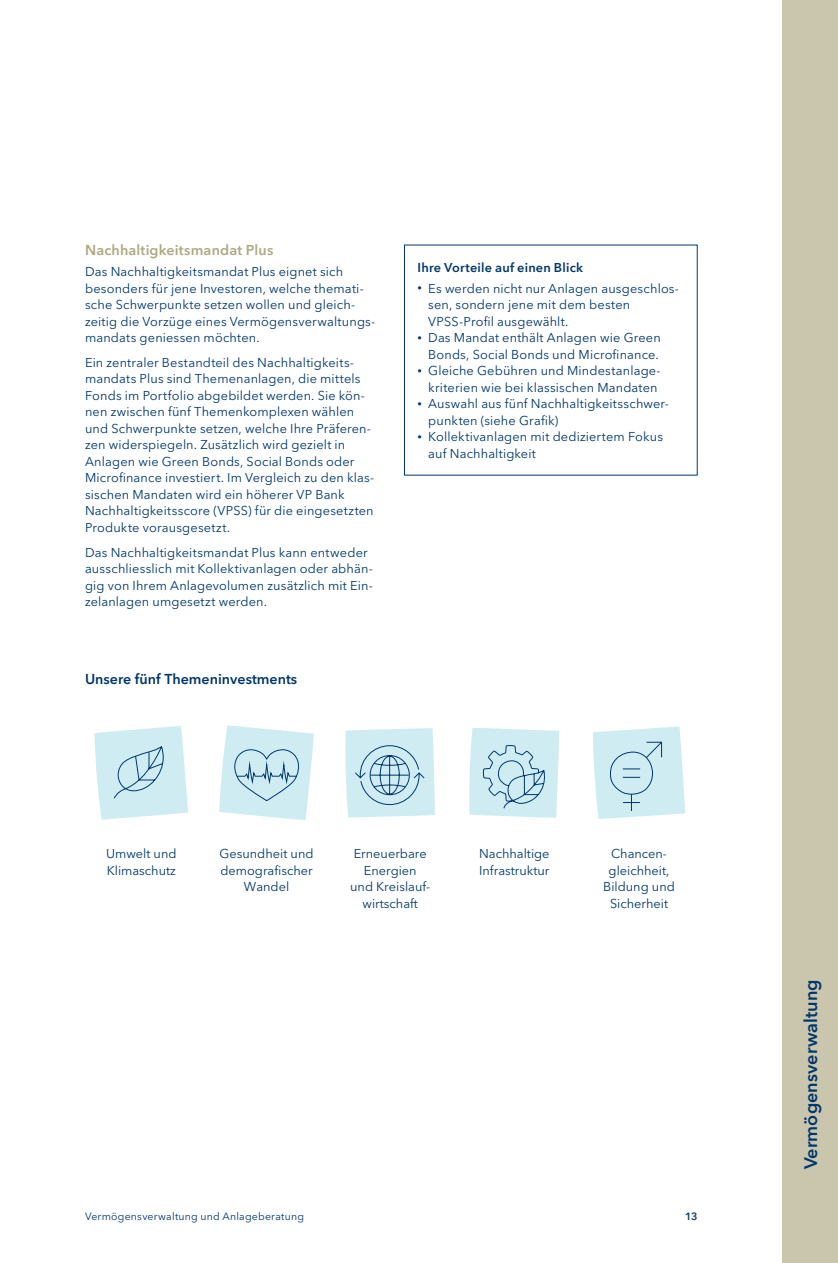
<style>
.page{position:relative;width:838px;height:1263px;background:#fff}
.page>*{position:absolute;margin:0;border:0;box-sizing:border-box;transform-origin:0 0}
.t1{font:600 18px "VP Next";color:#00376b}
.t2{font:600 14.25px "VP Next";color:#00376b}
.t3{font:600 14.25px "VP Next";letter-spacing:.015em;color:#ada982}
.t4{font:12.75px/16.5px "VP Next";letter-spacing:.01em;color:#00376b}
.t5{font:600 12.75px "VP Next";letter-spacing:.015em;color:#00376b}
.t6{font:10.5px "VP Next";letter-spacing:.02em;color:#00376b}
.t7{font:600 10.5px "VP Next";color:#00376b}
.s1{font-size:8.85px}
</style>
<div class="page">
<svg style="left:94px;top:726px;width:87px;height:94px"></svg>
<svg style="left:662px;top:726px;width:23px;height:89px;background:#d4eef4"></svg>
<svg style="left:114px;top:727px;width:548px;height:93px"></svg>
<div style="left:782px;top:0;width:56px;height:1263px;background:#cac5ad"></div>
<p class="t3" style="left:85px;top:242px;width:190px">Nachhaltigkeitsmandat Plus</p>
<p class="t4" style="left:85px;top:263px;width:292px">Das Nachhaltigkeitsmandat Plus eignet sich besonders für jene Investoren, welche themati&shy;sche Schwerpunkte setzen wollen und gleich&shy;zeitig die Vorzüge eines Vermögensverwaltungs&shy;mandats geniessen möchten.</p>
<p class="t4" style="left:85px;top:354px;width:291px">Ein zentraler Bestandteil des Nachhaltigkeits&shy;mandats Plus sind Themenanlagen, die mittels Fonds im Portfolio abgebildet werden. Sie kön&shy;nen zwischen fünf Themenkomplexen wählen und Schwerpunkte setzen, welche Ihre Präferen&shy;zen widerspiegeln. Zusätzlich wird gezielt in Anlagen wie Green Bonds, Social Bonds oder Microfinance investiert. Im Vergleich zu den klas&shy;sischen Mandaten wird ein höherer VP Bank Nachhaltigkeitsscore (VPSS) für die eingesetzten Produkte vorausgesetzt.</p>
<p class="t4" style="left:85px;top:544px;width:289px">Das Nachhaltigkeitsmandat Plus kann entweder ausschliesslich mit Kollektivanlagen oder abhän&shy;gig von Ihrem Anlagevolumen zusätzlich mit Ein&shy;zelanlagen umgesetzt werden.</p>
<p class="t2" style="left:85px;top:671px;width:214px">Unsere fünf Themeninvestments</p>
<p class="t5" style="left:417px;top:260px;width:167px">Ihre Vorteile auf einen Blick</p>
<p class="t4" style="left:428px;top:280px;width:252px;text-indent:-11px"><span class="s1">•</span> Es werden nicht nur Anlagen ausgeschlos&shy;sen, sondern jene mit dem besten<br>VPSS-Profil ausgewählt.</p>
<p class="t4" style="left:417px;top:329px;width:245px;text-align:right"><span class="s1">•</span> Das Mandat enthält Anlagen wie Green<br>Bonds, Social Bonds und Microfinance.</p>
<p class="t4" style="left:417px;top:362px;width:244px;text-align:center"><span class="s1">•</span> Gleiche Gebühren und Mindestanlage&shy;kriterien wie bei klassischen Mandaten</p>
<p class="t4" style="left:428px;top:395px;width:242px;text-indent:-11px"><span class="s1">•</span> Auswahl aus fünf Nachhaltigkeitsschwer&shy;punkten (siehe Grafik)</p>
<p class="t4" style="left:428px;top:428px;width:236px;text-indent:-11px"><span class="s1">•</span> Kollektivanlagen mit dediziertem Fokus auf Nachhaltigkeit</p>
<p class="t4" style="left:106px;top:845px;width:72px">Umwelt und<br>Klimaschutz</p>
<p class="t4" style="left:220px;top:845px;width:95px;text-align:center">Gesundheit und demografischer<br>Wandel</p>
<p class="t4" style="left:350px;top:845px;width:82px;text-align:center">Erneuerbare<br>Energien<br>und Kreislauf&shy;wirtschaft</p>
<p class="t4" style="left:479px;top:845px;width:72px">Nachhaltige<br>Infrastruktur</p>
<p class="t4" style="left:603px;top:845px;width:73px;text-align:center">Chancen&shy;gleichheit,<br>Bildung und<br>Sicherheit</p>
<p class="t6" style="left:85px;top:1210px;width:220px">Vermögensverwaltung und Anlageberatung</p>
<p class="t7" style="left:685px;top:1210px;width:14px">13</p>
<h1 class="t1" style="left:800px;top:1169px;width:192px;rotate:-90deg">Vermögensverwaltung</h1>
</div>
